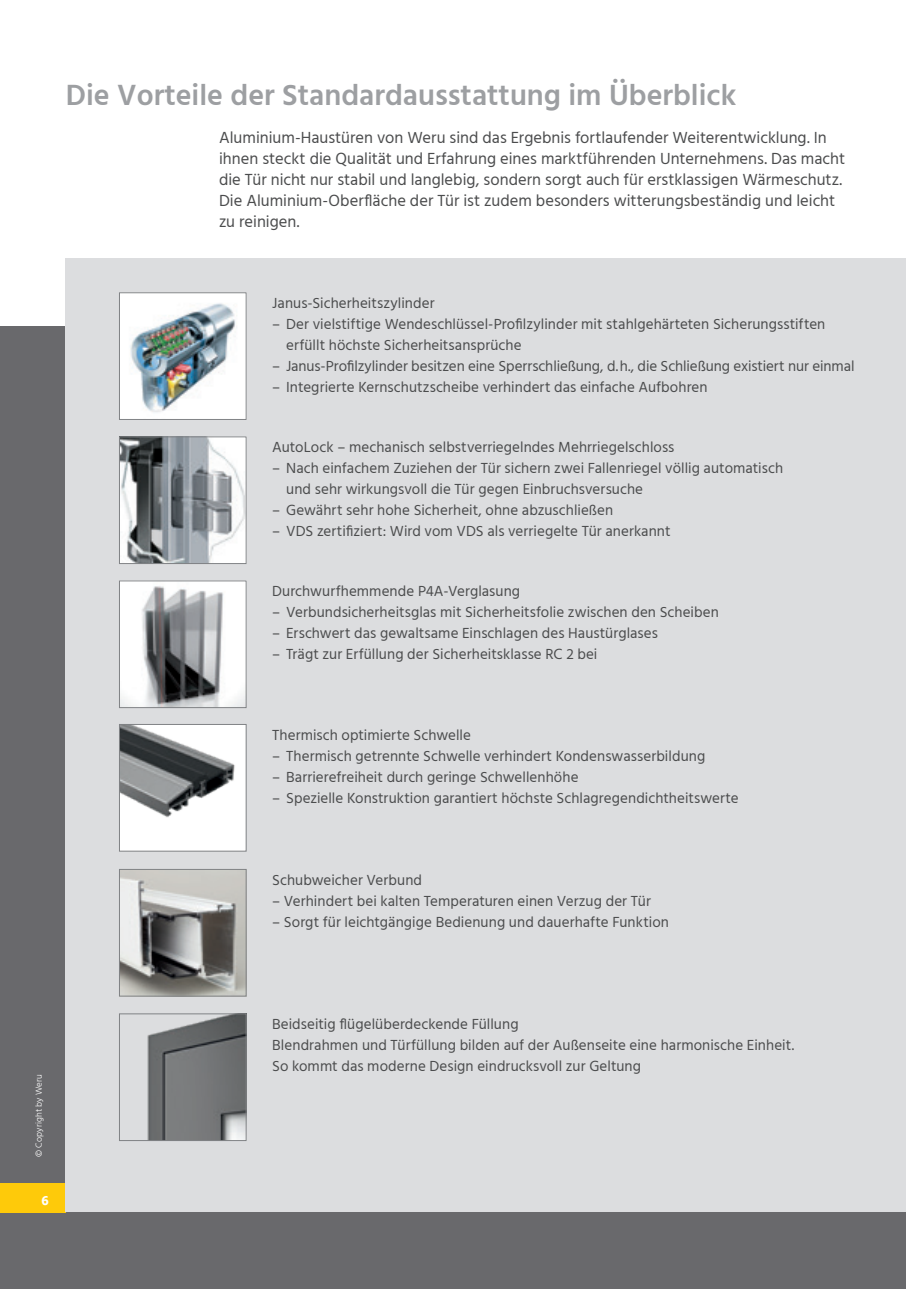
<style>
.page{position:relative;width:906px;height:1289px;background:#fff}
.page>*{position:absolute;margin:0;border:0;box-sizing:border-box;transform-origin:0 0}
.t1{font:600 30px "Hind";color:#9d9fa2}
.t2{font:16.5px/21px "Hind";color:#4b4c4d}
.Fließtext_10_14_Frut{font:15px/21px "Hind";letter-spacing:.005em;color:#4b4c4d}
.t3{font:700 13.5px "Hind";color:#fff}
.Inhalt_10pt{font:300 9px "Hind";letter-spacing:.02em;color:#fff}
</style>
<div class="page">
<div style="left:0;top:326px;width:906px;height:962px;background:#69696c"></div>
<div style="left:0;top:1182px;width:66px;height:30px;background:#feca0a"></div>
<div style="left:66px;top:258px;width:840px;height:954px;background:#dcdddf"></div>
<img style="left:121px;top:726px;width:123px;height:123px">
<div style="left:119px;top:724px;width:127px;height:127px;border:1px solid #808285"></div>
<img style="left:147px;top:1015px;width:97px;height:123px">
<div style="left:119px;top:1013px;width:127px;height:127px;border:1px solid #808285"></div>
<img style="left:121px;top:294px;width:123px;height:124px">
<div style="left:119px;top:292px;width:127px;height:128px;border:1px solid #808285"></div>
<img style="left:121px;top:438px;width:123px;height:124px">
<div style="left:119px;top:436px;width:127px;height:128px;border:1px solid #808285"></div>
<img style="left:121px;top:871px;width:123px;height:123px">
<div style="left:119px;top:869px;width:127px;height:127px;border:1px solid #808285"></div>
<img style="left:121px;top:582px;width:123px;height:124px">
<div style="left:119px;top:580px;width:127px;height:128px;border:1px solid #808285"></div>
<p class="t1" style="left:66px;top:74px;width:672px">Die Vorteile der Standardausstattung im Überblick</p>
<p class="t2" style="left:219px;top:128px;width:627px">Aluminium-Haustüren von Weru sind das Ergebnis fortlaufender Weiterentwicklung. In ihnen steckt die Qualität und Erfahrung eines marktführenden Unternehmens. Das macht die Tür nicht nur stabil und langlebig, sondern sorgt auch für erstklassigen Wärmeschutz.<br>Die Aluminium-Oberfläche der Tür ist zudem besonders witterungsbeständig und leicht zu reinigen.</p>
<p class="Fließtext_10_14_Frut" style="left:272px;top:293px;width:164px">Janus-Sicherheitszylinder</p>
<p class="Fließtext_10_14_Frut" style="left:286px;top:314px;width:541px;text-indent:-14px">– Der vielstiftige Wendeschlüssel-Profilzylinder mit stahlgehärteten Sicherungsstiften erfüllt höchste Sicherheitsansprüche</p>
<p class="Fließtext_10_14_Frut" style="left:272px;top:356px;width:584px">– Janus-Profilzylinder besitzen eine Sperrschließung, d.h., die Schließung existiert nur einmal</p>
<p class="Fließtext_10_14_Frut" style="left:272px;top:377px;width:437px">– Integrierte Kernschutzscheibe verhindert das einfache Aufbohren</p>
<p class="Fließtext_10_14_Frut" style="left:272px;top:437px;width:404px">AutoLock – mechanisch selbstverriegelndes Mehrriegelschloss</p>
<p class="Fließtext_10_14_Frut" style="left:286px;top:458px;width:498px;text-indent:-14px">– Nach einfachem Zuziehen der Tür sichern zwei Fallenriegel völlig automatisch und sehr wirkungsvoll die Tür gegen Einbruchsversuche</p>
<p class="Fließtext_10_14_Frut" style="left:272px;top:500px;width:342px">– Gewährt sehr hohe Sicherheit, ohne abzuschließen</p>
<p class="Fließtext_10_14_Frut" style="left:272px;top:521px;width:400px">– VDS zertifiziert: Wird vom VDS als verriegelte Tür anerkannt</p>
<p class="Fließtext_10_14_Frut" style="left:272px;top:581px;width:249px">Durchwurfhemmende P4A-Verglasung</p>
<p class="Fließtext_10_14_Frut" style="left:272px;top:602px;width:448px">– Verbundsicherheitsglas mit Sicherheitsfolie zwischen den Scheiben</p>
<p class="Fließtext_10_14_Frut" style="left:272px;top:623px;width:387px">– Erschwert das gewaltsame Einschlagen des Haustürglases</p>
<p class="Fließtext_10_14_Frut" style="left:272px;top:644px;width:327px">– Trägt zur Erfüllung der Sicherheitsklasse RC 2 bei</p>
<p class="Fließtext_10_14_Frut" style="left:272px;top:725px;width:200px">Thermisch optimierte Schwelle</p>
<p class="Fließtext_10_14_Frut" style="left:272px;top:746px;width:434px">– Thermisch getrennte Schwelle verhindert Kondenswasserbildung</p>
<p class="Fließtext_10_14_Frut" style="left:272px;top:767px;width:308px">– Barrierefreiheit durch geringe Schwellenhöhe</p>
<p class="Fließtext_10_14_Frut" style="left:272px;top:788px;width:468px">– Spezielle Konstruktion garantiert höchste Schlagregendichtheitswerte</p>
<p class="Fließtext_10_14_Frut" style="left:272px;top:870px;width:151px">Schubweicher Verbund</p>
<p class="Fließtext_10_14_Frut" style="left:272px;top:891px;width:380px">– Verhindert bei kalten Temperaturen einen Verzug der Tür</p>
<p class="Fließtext_10_14_Frut" style="left:272px;top:912px;width:398px">– Sorgt für leichtgängige Bedienung und dauerhafte Funktion</p>
<p class="Inhalt_10pt" style="left:33px;top:1157px;width:85px;rotate:-90deg">© Copyright by Weru</p>
<p class="t3" style="left:42px;top:1191px;width:9px">6</p>
<p class="Fließtext_10_14_Frut" style="left:272px;top:1014px;width:248px">Beidseitig flügelüberdeckende Füllung</p>
<p class="Fließtext_10_14_Frut" style="left:272px;top:1035px;width:523px">Blendrahmen und Türfüllung bilden auf der Außenseite eine harmonische Einheit.<br>So kommt das moderne Design eindrucksvoll zur Geltung</p>
</div>
